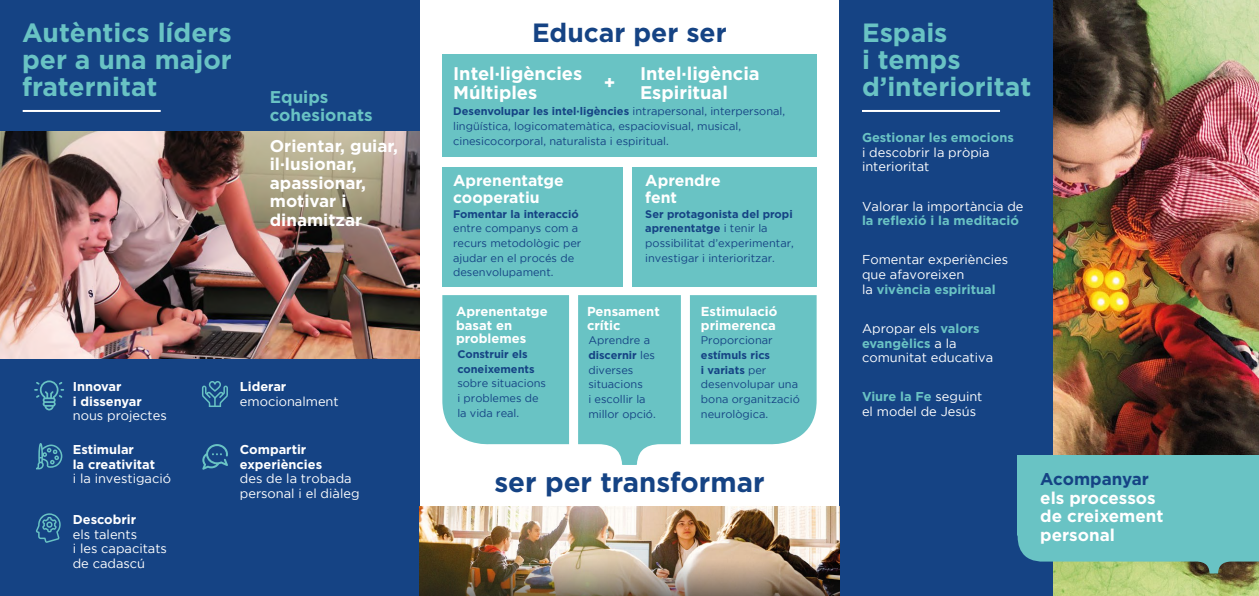
<style>
.page{position:relative;width:1259px;height:596px;background:#fff}
.page>*{position:absolute;margin:0;border:0;box-sizing:border-box;transform-origin:0 0}
.t1{font:700 27.6px "Gotham";color:#154384}
.t2{font:700 26.4px/27.1px "Gotham";color:#69c3c4;text-align:justify}
.t3{font:700 26.4px "Gotham";color:#154384}
.t4{font:700 18.3px/18.8px "Gotham";color:#fff}
.t5{font:700 17px/18.3px "Gotham";color:#fff}
.t6{font:700 17px/18.3px "Gotham";color:#69c3c4}
.t7{font:700 17px "Gotham";color:#154384}
.t8{font:700 15.8px/16.2px "Gotham";color:#fff}
.t9{font:700 13px/13.4px "Gotham";color:#fff}
.t10{font:12.9px/14.6px "Gotham";color:#fff}
.t11{font:700 12.9px/14.6px "Gotham";color:#fff}
.t12{font:700 12.9px "Gotham";color:#6ac3c4}
.t13{font:11px/14.7px "Gotham";color:#154384}
.t14{font:700 11px/14.7px "Gotham";color:#154384}
.s1{font-weight:700}
.s2{font-weight:700;color:#6ac3c4}
</style>
<div class="page">
<div style="left:0;top:0;width:420px;height:595px;background:#154384"></div>
<div style="left:839px;top:0;width:420px;height:595px;background:#154384"></div>
<img style="left:0;top:131px;width:420px;height:227px">
<img style="left:1053px;top:0;width:206px;height:595px">
<img style="left:420px;top:506px;width:419px;height:89px">
<svg style="left:1017px;top:455px;width:242px;height:118px;background:#6bbebb"></svg>
<hr style="left:23px;top:110px;width:138px;height:2px;background:#fff">
<hr style="left:862px;top:110px;width:138px;height:2px;background:#fff">
<svg style="left:202px;top:444px;width:26px;height:25px"></svg>
<svg style="left:202px;top:381px;width:26px;height:26px"></svg>
<svg style="left:34px;top:380px;width:30px;height:30px"></svg>
<svg style="left:36px;top:443px;width:26px;height:26px"></svg>
<svg style="left:36px;top:513px;width:25px;height:29px"></svg>
<div style="left:442px;top:54px;width:374px;height:102px;background:#69c3c4"></div>
<div style="left:442px;top:167px;width:180px;height:120px;background:#69c3c4"></div>
<div style="left:632px;top:167px;width:184px;height:120px;background:#69c3c4"></div>
<div style="left:442px;top:295px;width:127px;height:149px;background:#69c3c4"></div>
<svg style="left:578px;top:295px;width:103px;height:169px;background:#76c8c9"></svg>
<div style="left:690px;top:295px;width:126px;height:149px;background:#69c3c4"></div>
<h2 class="t2" style="left:22px;top:18px;width:211px">Autèntics líders per a una major fraternitat</h2>
<h3 class="t6" style="left:270px;top:87px;width:104px">Equips cohesionats</h3>
<h3 class="t5" style="left:270px;top:136px;width:130px">Orientar, guiar, il·lusionar, apassionar, motivar i dinamitzar</h3>
<p class="t11" style="left:73px;top:378px;width:71px">Innovar<br>i dissenyar</p>
<p class="t10" style="left:73px;top:408px;width:95px">nous projectes</p>
<p class="t11" style="left:73px;top:441px;width:84px">Estimular<br>la creativitat</p>
<p class="t10" style="left:73px;top:471px;width:100px">i la investigació</p>
<p class="t11" style="left:73px;top:511px;width:65px">Descobrir</p>
<p class="t10" style="left:73px;top:526px;width:96px">els talents<br>i les capacitats de cadascú</p>
<p class="t11" style="left:240px;top:378px;width:48px">Liderar</p>
<p class="t10" style="left:240px;top:393px;width:100px">emocionalment</p>
<p class="t11" style="left:240px;top:441px;width:84px">Compartir experiències</p>
<p class="t10" style="left:240px;top:471px;width:121px">des de la trobada personal i el diàleg</p>
<h2 class="t3" style="left:532px;top:17px;width:196px">Educar per ser</h2>
<h3 class="t4" style="left:453px;top:64px;width:131px">Intel·ligències<br>Múltiples</h3>
<h3 class="t4" style="left:603px;top:73px;width:13px">+</h3>
<h3 class="t4" style="left:640px;top:64px;width:121px">Intel·ligència<br>Espiritual</h3>
<p class="t13" style="left:453px;top:104px;width:333px"><span class="s1">Desenvolupar les intel·ligències</span> intrapersonal, interpersonal, lingüística, logicomatemàtica, espaciovisual, musical, cinesicocorporal, naturalista i espiritual.</p>
<h3 class="t8" style="left:453px;top:172px;width:112px">Aprenentatge cooperatiu</h3>
<p class="t14" style="left:453px;top:206px;width:127px">Fomentar la interacció</p>
<p class="t13" style="left:453px;top:221px;width:130px">entre companys com a recurs metodològic per ajudar en el procés de desenvolupament.</p>
<h3 class="t8" style="left:645px;top:172px;width:77px">Aprendre fent</h3>
<p class="t13" style="left:645px;top:206px;width:150px"><span class="s1">Ser protagonista del propi aprenentatge</span> i tenir la possibilitat d’experimentar, investigar i interioritzar.</p>
<p class="t9" style="left:456px;top:304px;width:93px">Aprenentatge basat en problemes</p>
<p class="t9" style="left:587px;top:304px;width:74px">Pensament crític</p>
<p class="t9" style="left:701px;top:304px;width:78px">Estimulació primerenca</p>
<p class="t13" style="left:588px;top:333px;width:69px">Aprendre a <span class="s1">discernir</span> les diverses situacions<br>i escollir la millor opció.</p>
<p class="t13" style="left:701px;top:333px;width:73px">Proporcionar</p>
<p class="t14" style="left:457px;top:346px;width:79px">Construir els coneixements</p>
<p class="t13" style="left:457px;top:376px;width:90px">sobre situacions i problemes de la vida real.</p>
<p class="t13" style="left:701px;top:347px;width:100px"><span class="s1">estímuls rics<br>i variats</span> per desenvolupar una bona organització neurològica.</p>
<h1 class="t1" style="left:494px;top:465px;width:272px">ser per transformar</h1>
<h2 class="t2" style="left:862px;top:18px;width:171px;text-align:left">Espais<br>i temps d’interioritat</h2>
<p class="t12" style="left:862px;top:130px;width:153px">Gestionar les emocions</p>
<p class="t10" style="left:862px;top:145px;width:129px">i descobrir la pròpia interioritat</p>
<p class="t10" style="left:862px;top:198px;width:163px">Valorar la importància de</p>
<p class="t12" style="left:862px;top:213px;width:158px">la reflexió i la meditació</p>
<p class="t10" style="left:862px;top:252px;width:148px">Fomentar experiències que afavoreixen<br>la <span class="s2">vivència espiritual</span></p>
<p class="t10" style="left:862px;top:320px;width:133px">Apropar els <span class="s2">valors evangèlics</span> a la comunitat educativa</p>
<p class="t10" style="left:862px;top:389px;width:122px"><span class="s2">Viure la Fe</span> seguint el model de Jesús</p>
<h3 class="t7" style="left:1040px;top:469px;width:110px">Acompanyar</h3>
<h3 class="t5" style="left:1040px;top:488px;width:125px">els processos de creixement personal</h3>
</div>
